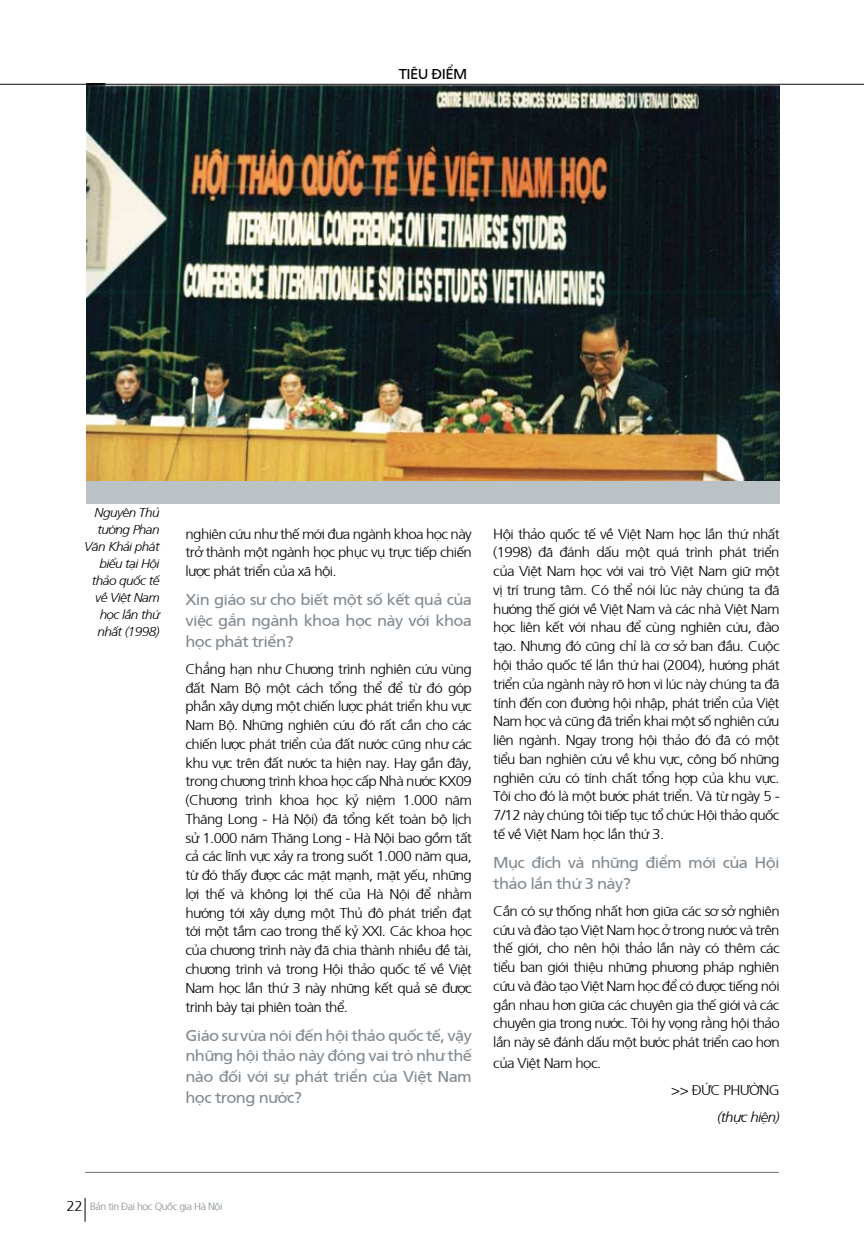
<style>
.page{position:relative;width:864px;height:1242px;background:#fff}
.page>*{position:absolute;margin:0;border:0;box-sizing:border-box;transform-origin:0 0}
.t1{font:15.6px/20.7px "Frutiger";letter-spacing:-.04em;color:#828b92;text-align:justify;scale:1.05 1}
.t2{font:300 14.25px/18.8px "Frutiger";letter-spacing:-.04em;color:#000;text-align:justify;scale:1.05 1}
.t3{font:italic 300 14.25px "Frutiger";letter-spacing:-.04em;color:#000;scale:1.05 1}
.t4{font:14.25px "Frutiger";letter-spacing:-.04em;color:#000;scale:1.05 1}
.t5{font:italic 300 12.9px/17px "Frutiger";letter-spacing:-.04em;color:#000;text-align:right;scale:1.05 1}
.t6{font:300 10.5px "Frutiger";letter-spacing:-.04em;color:#828b92}
.s1{font-size:14.25px;color:#000}
</style>
<div class="page">
<img style="left:86px;top:83px;width:693px;height:397px">
<div style="left:86px;top:480px;width:693px;height:23px;background:#bac2c6"></div>
<hr style="left:0;top:84px;width:863px;height:1px;background:#0d0c0d">
<hr style="left:85px;top:1172px;width:693px;height:1px;background:#6d6f71">
<svg style="left:85px;top:1198px;width:1px;height:23px"></svg>
<p class="t4" style="left:398px;top:64px;width:67px">TIÊU ĐIỂM</p>
<p class="t5" style="left:84px;top:503px;width:73px">Nguyên Thủ tướng Phan<br>Văn Khải phát biểu tại Hội thảo quốc tế về Việt Nam học lần thứ nhất (1998)</p>
<p class="t2" style="left:185px;top:523px;width:274px">nghiên cứu như thế mới đưa ngành khoa học này trở thành một ngành học phục vụ trực tiếp chiến lược phát triển của xã hội.</p>
<p class="t1" style="left:185px;top:588px;width:274px">Xin giáo sư cho biết một số kết quả của việc gắn ngành khoa học này với khoa học phát triển?</p>
<p class="t2" style="left:185px;top:658px;width:274px">Chẳng hạn như Chương trình nghiên cứu vùng đất Nam Bộ một cách tổng thể để từ đó góp phần xây dựng một chiến lược phát triển khu vực Nam Bộ. Những nghiên cứu đó rất cần cho các chiến lược phát triển của đất nước cũng như các khu vực trên đất nước ta hiện nay. Hay gần đây, trong chương trình khoa học cấp Nhà nước KX09 (Chương trình khoa học kỷ niệm 1.000 năm Thăng Long - Hà Nội) đã tổng kết toàn bộ lịch sử 1.000 năm Thăng Long - Hà Nội bao gồm tất cả các lĩnh vực xảy ra trong suốt 1.000 năm qua, từ đó thấy được các mặt mạnh, mặt yếu, những lợi thế và không lợi thế của Hà Nội để nhằm hướng tới xây dựng một Thủ đô phát triển đạt tới một tầm cao trong thế kỷ XXI. Các khoa học của chương trình này đã chia thành nhiều đề tài, chương trình và trong Hội thảo quốc tế về Việt Nam học lần thứ 3 này những kết quả sẽ được trình bày tại phiên toàn thể.</p>
<p class="t1" style="left:185px;top:1023px;width:274px">Giáo sư vừa nói đến hội thảo quốc tế, vậy những hội thảo này đóng vai trò như thế nào đối với sự phát triển của Việt Nam học trong nước?</p>
<p class="t2" style="left:493px;top:523px;width:274px">Hội thảo quốc tế về Việt Nam học lần thứ nhất (1998) đã đánh dấu một quá trình phát triển của Việt Nam học với vai trò Việt Nam giữ một vị trí trung tâm. Có thể nói lúc này chúng ta đã hướng thế giới về Việt Nam và các nhà Việt Nam học liên kết với nhau để cùng nghiên cứu, đào tạo. Nhưng đó cũng chỉ là cơ sở ban đầu. Cuộc hội thảo quốc tế lần thứ hai (2004), hướng phát triển của ngành này rõ hơn vì lúc này chúng ta đã tính đến con đường hội nhập, phát triển của Việt Nam học và cũng đã triển khai một số nghiên cứu liên ngành. Ngay trong hội thảo đó đã có một tiểu ban nghiên cứu về khu vực, công bố những nghiên cứu có tính chất tổng hợp của khu vực.<br>Tôi cho đó là một bước phát triển. Và từ ngày 5 - 7/12 này chúng tôi tiếp tục tổ chức Hội thảo quốc tế về Việt Nam học lần thứ 3.</p>
<p class="t1" style="left:493px;top:851px;width:274px">Mục đích và những điểm mới của Hội thảo lần thứ 3 này?</p>
<p class="t2" style="left:493px;top:900px;width:274px">Cần có sự thống nhất hơn giữa các sơ sở nghiên cứu và đào tạo Việt Nam học ở trong nước và trên thế giới, cho nên hội thảo lần này có thêm các tiểu ban giới thiệu những phương pháp nghiên cứu và đào tạo Việt Nam học để có được tiếng nói gần nhau hơn giữa các chuyên gia thế giới và các chuyên gia trong nước. Tôi hy vọng rằng hội thảo lần này sẽ đánh dấu một bước phát triển cao hơn</p>
<p class="t2" style="left:493px;top:1052px;width:104px">của Việt Nam học.</p>
<p class="t2" style="left:671px;top:1079px;width:94px">&gt;&gt; Đức Phường</p>
<p class="t3" style="left:717px;top:1107px;width:61px">(thực hiện)</p>
<p class="t6" style="left:67px;top:1198px;width:157px"><span class="s1">22</span> Bản tin Đại học Quốc gia Hà Nội</p>
</div>
